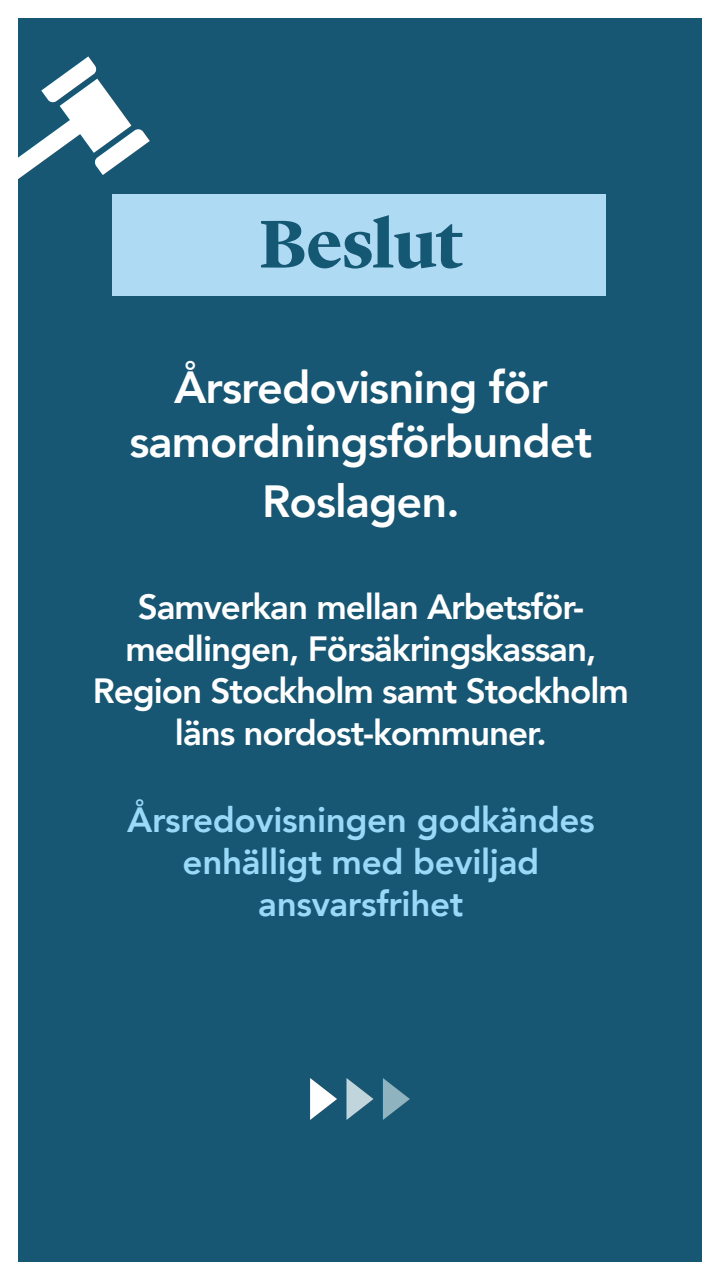
<style>
.page{position:relative;width:720px;height:1280px;background:#fff}
.page>*{position:absolute;margin:0;border:0;box-sizing:border-box;transform-origin:0 0}
.t1{font:700 70px "Lyon Display";letter-spacing:-.015em;color:#155874}
.t2{font:800 45px/54px "Avenir";letter-spacing:-.02em;color:#fff;text-align:center}
.t3{font:800 35px/42px "Avenir";letter-spacing:-.03em;color:#fff;text-align:center}
.t4{font:800 35px/42px "Avenir";letter-spacing:-.01em;color:#98daf7;text-align:center}
</style>
<div class="page">
<div style="left:18px;top:18px;width:684px;height:1244px;background:#175773"></div>
<svg style="left:18px;top:56px;width:132px;height:123px"></svg>
<div style="left:112px;top:195px;width:494px;height:101px;background:#afdaf4"></div>
<svg style="left:347px;top:1078px;width:27px;height:42px"></svg>
<svg style="left:310px;top:1078px;width:27px;height:42px"></svg>
<svg style="left:383px;top:1078px;width:27px;height:42px"></svg>
<h1 class="t1" style="left:259px;top:191px;width:205px">Beslut</h1>
<p class="t2" style="left:130px;top:361px;width:464px">Årsredovisning för samordningsförbundet</p>
<p class="t2" style="left:262px;top:475px;width:199px">Roslagen.</p>
<p class="t3" style="left:93px;top:586px;width:538px">Samverkan mellan Arbetsför&shy;medlingen, Försäkringskassan,<br>Region Stockholm samt Stockholm läns nordost-kommuner.</p>
<p class="t4" style="left:127px;top:799px;width:469px">Årsredovisningen godkändes enhälligt med beviljad ansvarsfrihet</p>
</div>
